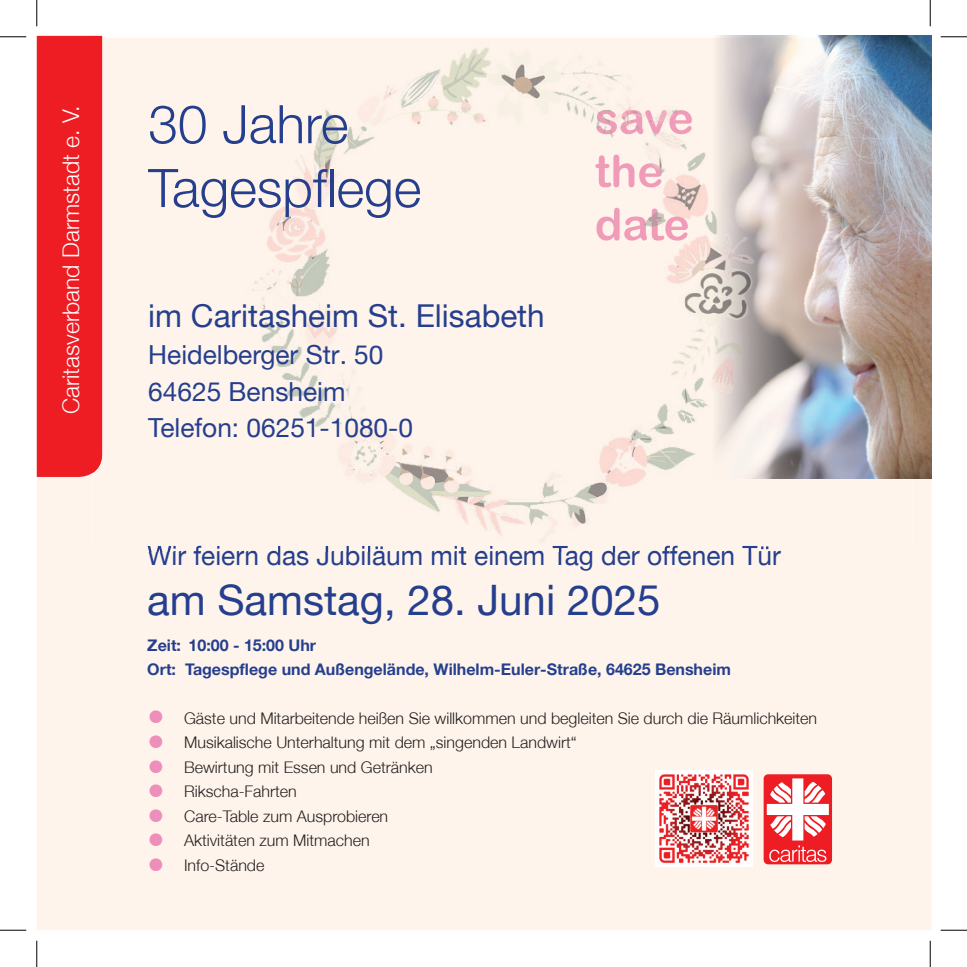
<style>
.page{position:relative;width:967px;height:967px;background:#fff}
.page>*{position:absolute;margin:0;border:0;box-sizing:border-box;transform-origin:0 0}
.t1{font:300 53.2px/63.9px "Helvetica Neue";color:#253f8e}
.t2{font:42px "Helvetica Neue";color:#253f8e}
.t3{font:31.5px "Helvetica Neue";color:#253f8e}
.t4{font:26.25px/36.8px "Helvetica Neue";color:#253f8e}
.t5{font:300 22.93px "Helvetica Neue";color:#fff}
.t6{font:300 15.92px "Helvetica Neue";color:#231f20}
.t7{font:700 15.92px/24px "Helvetica Neue";color:#253f8e}
.s1{font-family:"Arial Narrow";font-weight:400;font-size:29.4px;color:#ee8ebb}
</style>
<div class="page">
<div style="left:37px;top:477px;width:894px;height:453px;background:#fef4eb"></div>
<div style="left:147px;top:551px;width:633px;height:19px;background:#fef4eb"></div>
<div style="left:37px;top:36px;width:56px;height:441px;background:#ee1d23"></div>
<svg style="left:912px;top:36px;width:19px;height:2px"></svg>
<img style="left:912px;top:38px;width:19px;height:440px">
<div style="left:763px;top:774px;width:69px;height:90px;background:#ee1d23;border-radius:5px"></div>
<svg style="left:766px;top:778px;width:62px;height:83px"></svg>
<img style="left:93px;top:35px;width:819px;height:516px">
<img style="left:596px;top:110px;width:89px;height:24px">
<img style="left:595px;top:154px;width:68px;height:33px">
<img style="left:596px;top:208px;width:89px;height:32px">
<div style="left:93px;top:36px;width:9px;height:437px;background:#ee1d23"></div>
<img style="left:685px;top:36px;width:227px;height:442px">
<img style="left:685px;top:110px;width:6px;height:24px">
<img style="left:685px;top:208px;width:2px;height:32px">
<img style="left:147px;top:545px;width:633px;height:6px">
<img style="left:655px;top:770px;width:97px;height:96px">
<svg style="left:0;top:36px;width:26px;height:1px"></svg>
<svg style="left:940px;top:36px;width:26px;height:1px"></svg>
<svg style="left:0;top:929px;width:26px;height:1px"></svg>
<svg style="left:940px;top:929px;width:26px;height:1px"></svg>
<svg style="left:36px;top:0;width:1px;height:26px"></svg>
<svg style="left:36px;top:940px;width:1px;height:26px"></svg>
<svg style="left:929px;top:0;width:1px;height:26px"></svg>
<svg style="left:929px;top:940px;width:1px;height:26px"></svg>
<h3 class="t5" style="left:57px;top:414px;width:310px;rotate:-90deg">Caritasverband Darmstadt e. V.</h3>
<h1 class="t1" style="left:148px;top:91px;width:274px">30 Jahre<br>Tagespflege</h1>
<h3 class="t3" style="left:148px;top:297px;width:398px">im Caritasheim St. Elisabeth</h3>
<h3 class="t4" style="left:148px;top:336px;width:266px">Heidelberger Str. 50<br>64625 Bensheim<br>Telefon: 06251-1080-0</h3>
<h3 class="t4" style="left:147px;top:536px;width:635px">Wir feiern das Jubiläum mit einem Tag der offenen Tür</h3>
<h2 class="t2" style="left:147px;top:575px;width:514px">am Samstag, 28. Juni 2025</h2>
<p class="t7" style="left:147px;top:633px;width:585px">Zeit: 10:00 - 15:00 Uhr<br>Ort: Tagespflege und Außengelände, Wilhelm-Euler-Straße, 64625 Bensheim</p>
<p class="t6" style="left:147px;top:708px;width:671px"><span class="s1">●</span> Gäste und Mitarbeitende heißen Sie willkommen und begleiten Sie durch die Räumlichkeiten</p>
<p class="t6" style="left:147px;top:732px;width:431px"><span class="s1">●</span> Musikalische Unterhaltung mit dem „singenden Landwirt“</p>
<p class="t6" style="left:147px;top:757px;width:287px"><span class="s1">●</span> Bewirtung mit Essen und Getränken</p>
<p class="t6" style="left:147px;top:781px;width:151px"><span class="s1">●</span> Rikscha-Fahrten</p>
<p class="t6" style="left:147px;top:806px;width:242px"><span class="s1">●</span> Care-Table zum Ausprobieren</p>
<p class="t6" style="left:147px;top:830px;width:224px"><span class="s1">●</span> Aktivitäten zum Mitmachen</p>
<p class="t6" style="left:147px;top:855px;width:119px"><span class="s1">●</span> Info-Stände</p>
</div>
